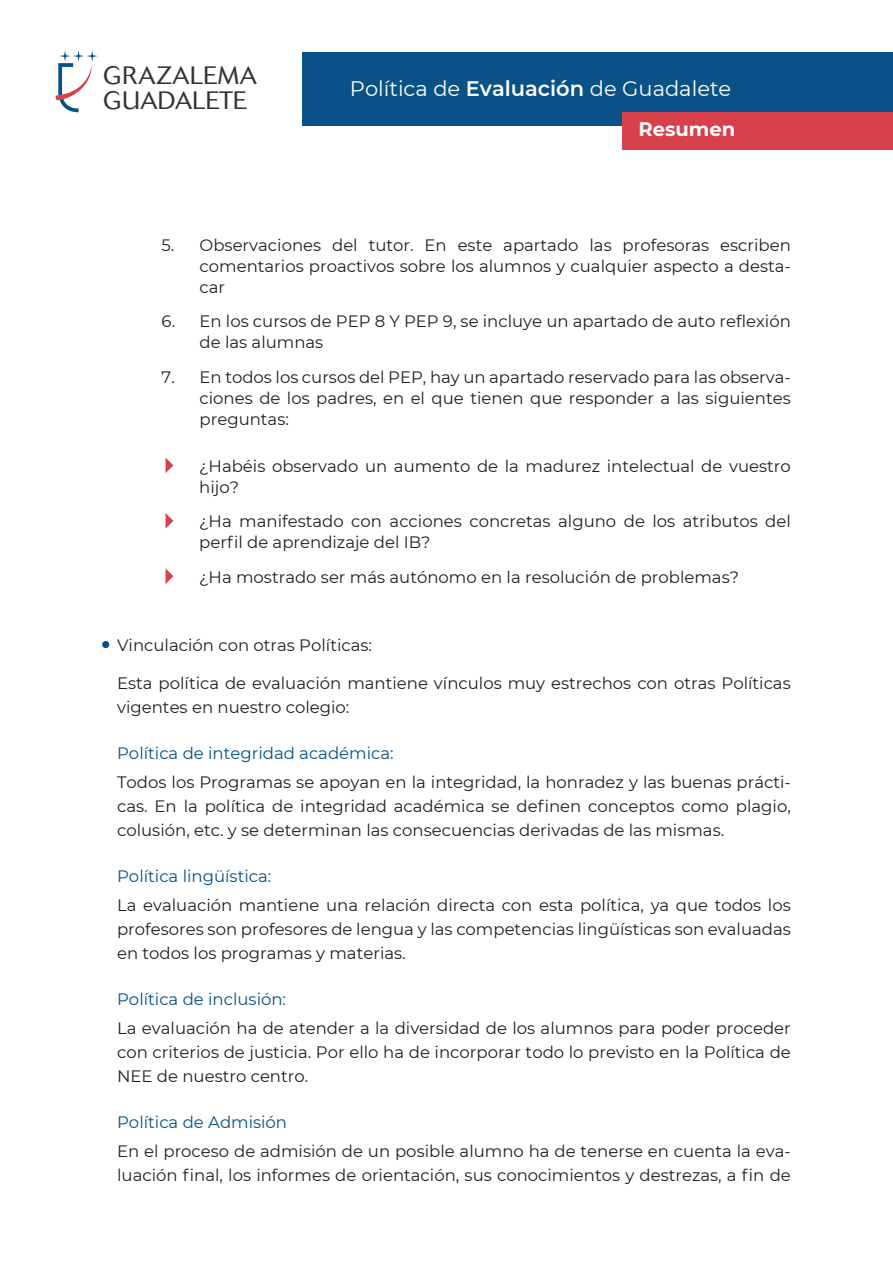
<style>
.page{position:relative;width:893px;height:1263px;background:#fff}
.page>*{position:absolute;margin:0;border:0;box-sizing:border-box;transform-origin:0 0}
.t1{font:300 24.9px/24.9px "Cosmos";letter-spacing:.01em;color:#313538}
.t2{font:21px "Montserrat";color:#fff}
.t3{font:700 19.5px "Montserrat";color:#fff}
.t4{font:16.5px/24px "Montserrat";color:#231f20}
.t5{font:16.5px "Montserrat";color:#085287}
.s1{font-weight:600}
</style>
<div class="page">
<div style="left:102px;top:641px;width:7px;height:7px;background:#085287;border-radius:50%"></div>
<svg style="left:166px;top:458px;width:7px;height:15px"></svg>
<svg style="left:166px;top:513px;width:7px;height:15px"></svg>
<svg style="left:166px;top:569px;width:7px;height:15px"></svg>
<div style="left:302px;top:52px;width:591px;height:74px;background:#085287"></div>
<svg style="left:55px;top:50px;width:43px;height:62px"></svg>
<div style="left:623px;top:112px;width:270px;height:38px;background:#d8404c"></div>
<h1 class="t1" style="left:103px;top:63px;width:155px">GRAZALEMA<br>GUADALETE</h1>
<p class="t2" style="left:350px;top:74px;width:383px">Política de <span class="s1">Evaluación</span> de Guadalete</p>
<p class="t3" style="left:639px;top:115px;width:98px">Resumen</p>
<p class="t4" style="left:162px;top:232px;width:14px">5.</p>
<p class="t4" style="left:162px;top:309px;width:15px">6.</p>
<p class="t4" style="left:162px;top:364px;width:15px">7.</p>
<p class="t4" style="left:200px;top:234px;width:593px;line-height:21px;text-align:justify">Observaciones del tutor. En este apartado las profesoras escriben comentarios proactivos sobre los alumnos y cualquier aspecto a desta&shy;car</p>
<p class="t4" style="left:200px;top:310px;width:593px;line-height:21px">En los cursos de PEP 8 Y PEP 9, se incluye un apartado de auto reflexión de las alumnas</p>
<p class="t4" style="left:200px;top:366px;width:593px;line-height:21px;text-align:justify">En todos los cursos del PEP, hay un apartado reservado para las observa&shy;ciones de los padres, en el que tienen que responder a las siguientes preguntas:</p>
<p class="t4" style="left:199px;top:455px;width:593px;line-height:21px">¿Habéis observado un aumento de la madurez intelectual de vuestro hijo?</p>
<p class="t4" style="left:199px;top:510px;width:593px;line-height:21px">¿Ha manifestado con acciones concretas alguno de los atributos del perfil de aprendizaje del IB?</p>
<p class="t4" style="left:199px;top:564px;width:541px">¿Ha mostrado ser más autónomo en la resolución de problemas?</p>
<p class="t4" style="left:117px;top:632px;width:256px">Vinculación con otras Políticas:</p>
<p class="t4" style="left:117px;top:670px;width:675px">Esta política de evaluación mantiene vínculos muy estrechos con otras Políticas vigentes en nuestro colegio:</p>
<p class="t5" style="left:117px;top:742px;width:278px">Política de integridad académica:</p>
<p class="t4" style="left:117px;top:769px;width:675px;text-align:justify">Todos los Programas se apoyan en la integridad, la honradez y las buenas prácti&shy;cas. En la política de integridad académica se definen conceptos como plagio, colusión, etc. y se determinan las consecuencias derivadas de las mismas.</p>
<p class="t5" style="left:117px;top:865px;width:156px">Política lingüística:</p>
<p class="t4" style="left:117px;top:892px;width:675px;text-align:justify">La evaluación mantiene una relación directa con esta política, ya que todos los profesores son profesores de lengua y las competencias lingüísticas son evaluadas en todos los programas y materias.</p>
<p class="t5" style="left:117px;top:988px;width:170px">Política de inclusión:</p>
<p class="t4" style="left:117px;top:1015px;width:675px;text-align:justify">La evaluación ha de atender a la diversidad de los alumnos para poder proceder con criterios de justicia. Por ello ha de incorporar todo lo previsto en la Política de NEE de nuestro centro.</p>
<p class="t5" style="left:117px;top:1111px;width:172px">Política de Admisión</p>
<p class="t4" style="left:117px;top:1138px;width:675px">En el proceso de admisión de un posible alumno ha de tenerse en cuenta la eva&shy;luación final, los informes de orientación, sus conocimientos y destrezas, a fin de</p>
</div>
